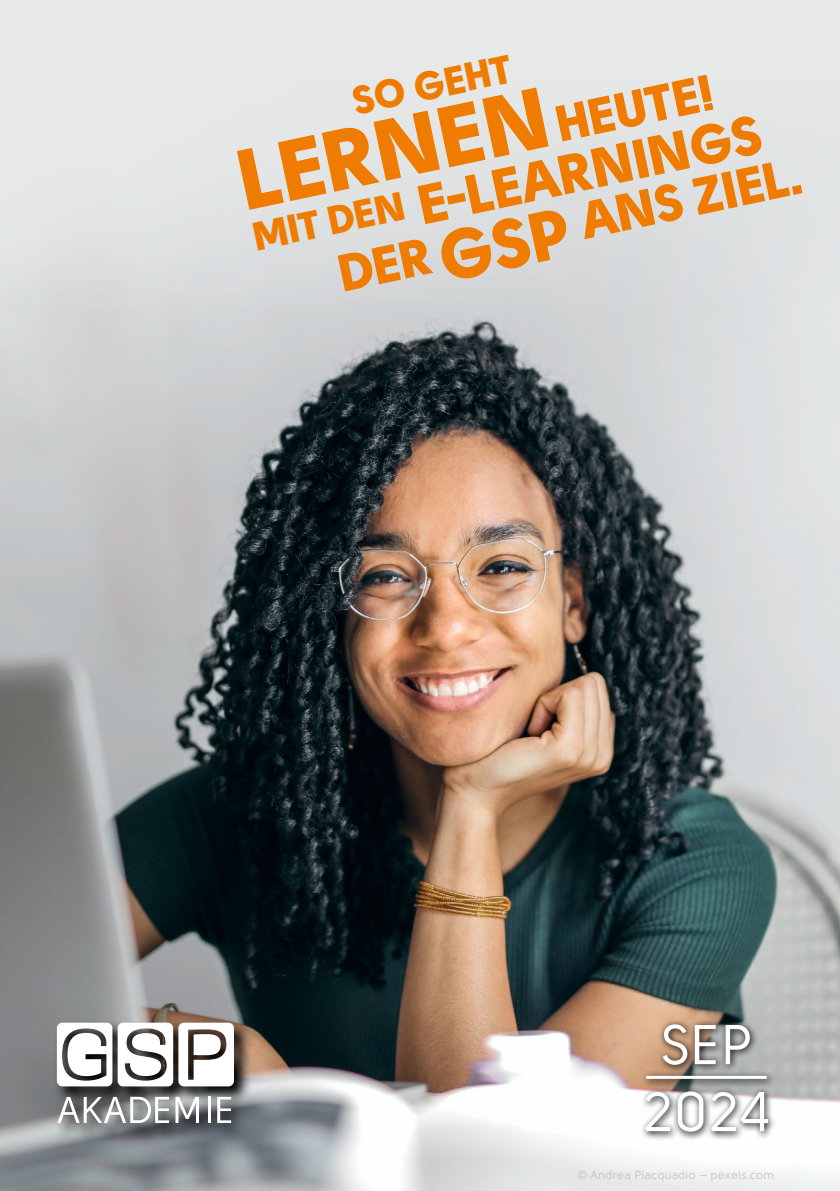
<style>
.page{position:relative;width:840px;height:1191px;background:#fff}
.page>*{position:absolute;margin:0;border:0;box-sizing:border-box;transform-origin:0 0}
.t1{font:900 85.8px "Solomon Sans";color:#ef7c00}
.t2{font:55.8px/67px "Solomon Sans";color:#fff;text-align:center}
.t3{font:900 55.2px "Solomon Sans";color:#ef7c00}
.t4{font:900 52px "Solomon Sans";color:#ef7c00}
.t5{font:900 39.8px "Solomon Sans";color:#ef7c00}
.t6{font:12px "Solomon Sans";color:#c5c6c6}
.s1{font-size:50.6px}
.s2{font-size:70px}
</style>
<div class="page">
<div style="left:0;top:0;width:839px;height:1191px;background:#e7e9e8"></div>
<img style="left:0;top:181px;width:839px;height:1010px">
<svg style="left:640px;top:1019px;width:136px;height:121px;background:#aea69f"></svg>
<svg style="left:640px;top:1070px;width:135px;height:18px;background:#9a9189"></svg>
<hr style="left:645px;top:1075px;width:121px;height:3px;background:#fff">
<svg style="left:54px;top:1020px;width:199px;height:121px;background:#6b6b6b"></svg>
<svg style="left:57px;top:1022px;width:55px;height:64px;background:#cececf"></svg>
<svg style="left:118px;top:1022px;width:116px;height:64px;background:#cdcac9"></svg>
<svg style="left:57px;top:1096px;width:112px;height:27px;background:#a0a1a1"></svg>
<svg style="left:175px;top:1096px;width:24px;height:27px"></svg>
<hr style="left:207px;top:1097px;width:3px;height:26px;background:#fff">
<svg style="left:217px;top:1096px;width:14px;height:27px"></svg>
<h3 class="t5" style="left:348px;top:78px;width:163px;rotate:-12deg">SO GEHT</h3>
<h1 class="t1" style="left:230px;top:131px;width:483px;rotate:-12deg">LERNEN<span class="s1">HEUTE!</span></h1>
<h3 class="t3" style="left:412px;top:173px;width:351px;rotate:-12deg">E-LEARNINGS</h3>
<h3 class="t4" style="left:332px;top:243px;width:475px;rotate:-12deg">DER <span class="s2">GSP</span> ANS ZIEL.</h3>
<h3 class="t5" style="left:248px;top:214px;width:157px;rotate:-12deg">MIT DEN</h3>
<h2 class="t2" style="left:641px;top:1011px;width:130px">SEP<br>2024</h2>
<p class="t6" style="left:577px;top:1167px;width:198px">© Andrea Piacquadio – pexels.com</p>
</div>
